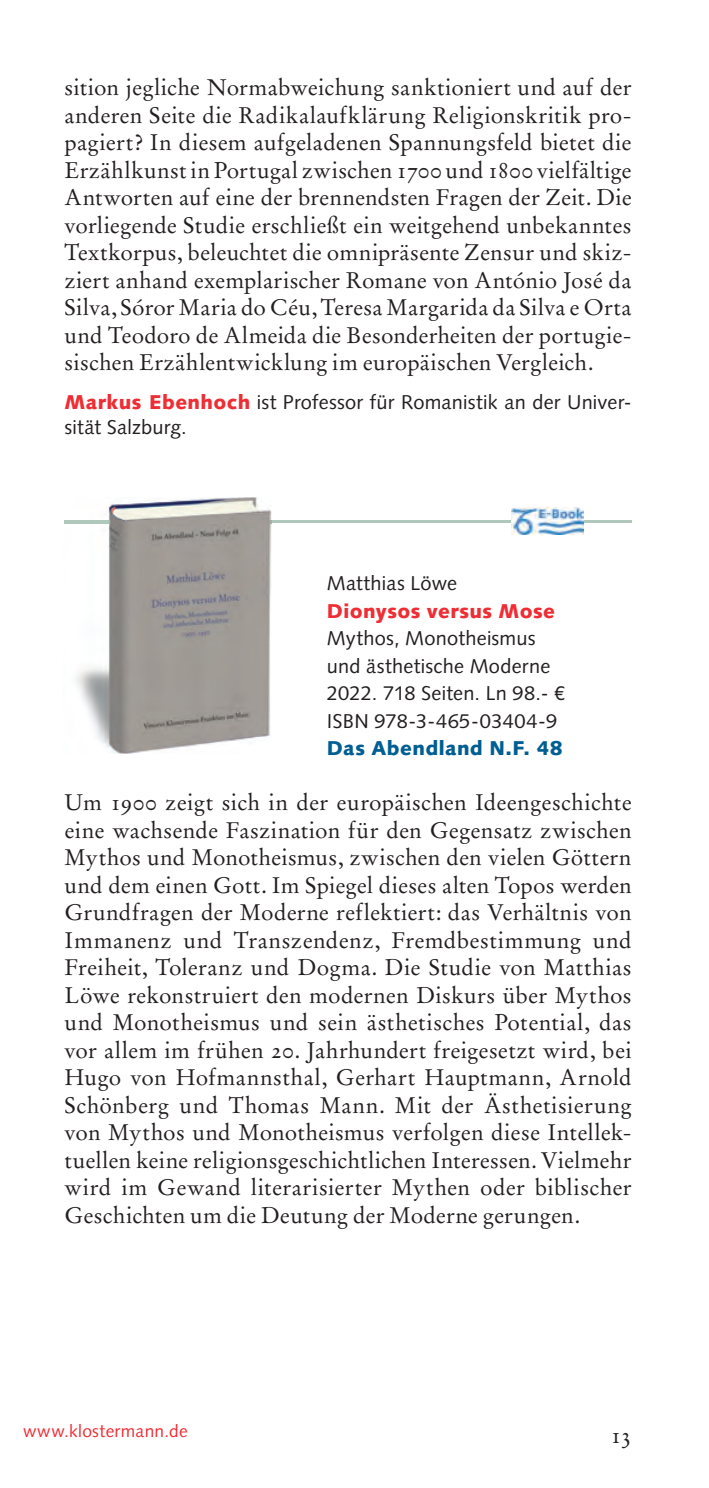
<style>
.page{position:relative;width:709px;height:1488px;background:#fff}
.page>*{position:absolute;margin:0;border:0;box-sizing:border-box;transform-origin:0 0}
.t1{font:22.5px/27.5px "BKA Stempel Garamond";letter-spacing:.01em;color:#231f20;text-align:justify}
.t2{font:20px/27.5px "Syntax";letter-spacing:.01em;color:#231f20}
.t3{font:900 20px "Syntax";letter-spacing:.02em;color:#ee2e34}
.t4{font:900 20px "Syntax";letter-spacing:.02em;color:#015e92}
.t5{font:17.25px "Syntax";letter-spacing:.015em;color:#ee2e34}
.s1{font-weight:900;color:#ee2e34}
</style>
<div class="page">
<hr style="left:65px;top:520px;width:567px;height:3px;background:#b0c8bc">
<img style="left:511px;top:507px;width:72px;height:27px">
<img style="left:64px;top:497px;width:207px;height:256px">
<img style="left:65px;top:520px;width:206px;height:3px">
<p class="t1" style="left:65px;top:75px;width:569px">sition jegliche Normabweichung sanktioniert und auf der anderen Seite die Radikalaufklärung Religionskritik pro&shy;pagiert? In diesem aufgeladenen Spannungsfeld bietet die Erzählkunst in Portugal zwischen 1700 und 1800 vielfältige Antworten auf eine der brennendsten Fragen der Zeit. Die vorliegende Studie erschließt ein weitgehend unbekanntes Textkorpus, beleuchtet die omnipräsente Zensur und skiz&shy;ziert anhand exemplarischer Romane von António José da Silva, Sóror Maria do Céu, Teresa Margarida da Silva e Orta und Teodoro de Almeida die Besonderheiten der portugie&shy;sischen Erzählentwicklung im europäischen Vergleich.</p>
<p class="t2" style="left:65px;top:392px;width:568px;line-height:25px"><span class="s1">Markus Ebenhoch</span> ist Professor für Romanistik an der Univer&shy;sität Salzburg.</p>
<p class="t2" style="left:327px;top:571px;width:132px">Matthias Löwe</p>
<p class="t3" style="left:327px;top:602px;width:230px">Dionysos versus Mose</p>
<p class="t2" style="left:327px;top:626px;width:240px">Mythos, Monotheismus und ästhetische Moderne<br>2022. 718 Seiten. Ln 98.- €<br>ISBN 978-3-465-03404-9</p>
<p class="t4" style="left:327px;top:740px;width:237px">Das Abendland N.F. 48</p>
<p class="t1" style="left:65px;top:790px;width:569px">Um 1900 zeigt sich in der europäischen Ideengeschichte eine wachsende Faszination für den Gegensatz zwischen Mythos und Monotheismus, zwischen den vielen Göttern und dem einen Gott. Im Spiegel dieses alten Topos werden Grundfragen der Moderne reflektiert: das Verhältnis von Immanenz und Transzendenz, Fremdbestimmung und Freiheit, Toleranz und Dogma. Die Studie von Matthias Löwe rekonstruiert den modernen Diskurs über Mythos und Monotheismus und sein ästhetisches Potential, das vor allem im frühen 20. Jahrhundert freigesetzt wird, bei Hugo von Hofmannsthal, Gerhart Hauptmann, Arnold Schönberg und Thomas Mann. Mit der Ästhetisierung von Mythos und Monotheismus verfolgen diese Intellek&shy;tuellen keine religionsgeschichtlichen Interessen. Vielmehr wird im Gewand literarisierter Mythen oder biblischer Geschichten um die Deutung der Moderne gerungen.</p>
<p class="t5" style="left:23px;top:1424px;width:166px">www.klostermann.de</p>
<p class="t1" style="left:610px;top:1423px;width:23px">13</p>
</div>
